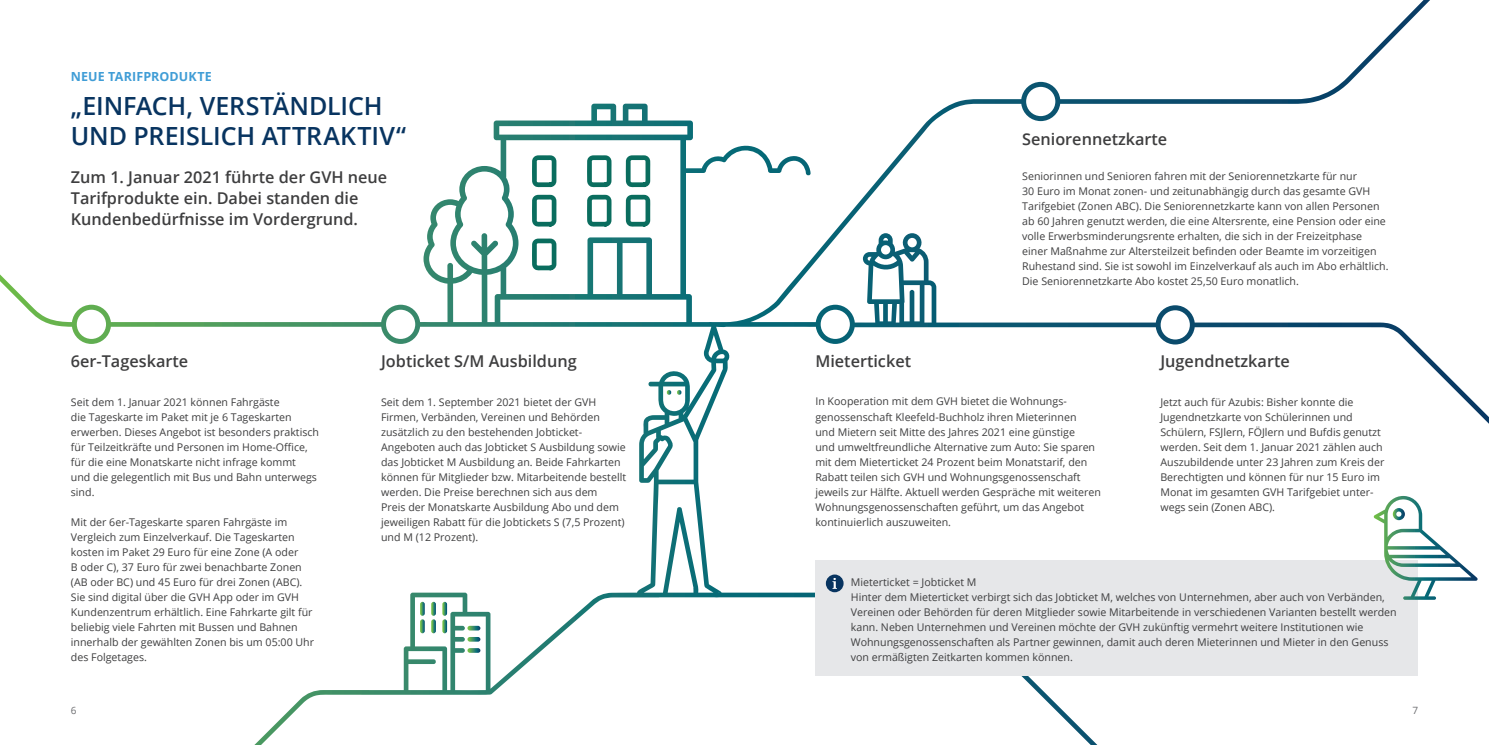
<style>
.page{position:relative;width:1489px;height:745px;background:#fff}
.page>*{position:absolute;margin:0;border:0;box-sizing:border-box;transform-origin:0 0}
.t1{font:600 25px/30px "Open Sans";letter-spacing:-.005em;color:#083460}
.t2{font:600 16.25px/21.1px "Open Sans";color:#3e3e3f}
.t3{font:700 12.5px "Open Sans";letter-spacing:.005em;color:#409dd6}
.t4{font:10.62px/15px "Open Sans";color:#3e3e3f}
.t5{font:10px "Open Sans";color:#6c6d70}
</style>
<div class="page">
<svg style="left:666px;top:390px;width:16px;height:4px"></svg>
<svg style="left:420px;top:601px;width:5px;height:32px"></svg>
<svg style="left:431px;top:601px;width:5px;height:32px"></svg>
<svg style="left:442px;top:601px;width:5px;height:32px"></svg>
<svg style="left:467px;top:625px;width:13px;height:5px"></svg>
<svg style="left:467px;top:637px;width:13px;height:4px"></svg>
<svg style="left:467px;top:648px;width:13px;height:4px"></svg>
<svg style="left:0;top:0;width:1423px;height:349px"></svg>
<div style="left:815px;top:559px;width:602px;height:116px;background:#e6e7e9"></div>
<div style="left:825px;top:574px;width:18px;height:18px;background:#083460;border-radius:50%"></div>
<svg style="left:832px;top:578px;width:4px;height:10px"></svg>
<svg style="left:1373px;top:496px;width:104px;height:103px"></svg>
<p class="t3" style="left:71px;top:67px;width:142px">NEUE TARIFPRODUKTE</p>
<h1 class="t1" style="left:71px;top:90px;width:336px">„EINFACH, VERSTÄNDLICH<br>UND PREISLICH ATTRAKTIV“</h1>
<h2 class="t2" style="left:71px;top:166px;width:318px">Zum 1. Januar 2021 führte der GVH neue<br>Tarifprodukte ein. Dabei standen die<br>Kundenbedürfnisse im Vordergrund.</h2>
<h2 class="t2" style="left:1022px;top:128px;width:147px">Seniorennetzkarte</h2>
<p class="t4" style="left:1022px;top:168px;width:368px">Seniorinnen und Senioren fahren mit der Seniorennetzkarte für nur<br>30 Euro im Monat zonen- und zeitunabhängig durch das gesamte GVH Tarifgebiet (Zonen ABC). Die Seniorennetzkarte kann von allen Personen ab 60 Jahren genutzt werden, die eine Altersrente, eine Pension oder eine volle Erwerbsminderungsrente erhalten, die sich in der Freizeitphase einer Maßnahme zur Altersteilzeit befinden oder Beamte im vorzeitigen Ruhestand sind. Sie ist sowohl im Einzelverkauf als auch im Abo erhältlich.<br>Die Seniorennetzkarte Abo kostet 25,50 Euro monatlich.</p>
<h2 class="t2" style="left:71px;top:349px;width:119px">6er-Tageskarte</h2>
<h2 class="t2" style="left:381px;top:349px;width:197px">Jobticket S/M Ausbildung</h2>
<h2 class="t2" style="left:815px;top:349px;width:97px">Mieterticket</h2>
<h2 class="t2" style="left:1160px;top:349px;width:131px">Jugendnetzkarte</h2>
<p class="t4" style="left:71px;top:393px;width:249px">Seit dem 1. Januar 2021 können Fahrgäste<br>die Tageskarte im Paket mit je 6 Tageskarten erwerben. Dieses Angebot ist besonders praktisch für Teilzeitkräfte und Personen im Home-Office, für die eine Monatskarte nicht infrage kommt<br>und die gelegentlich mit Bus und Bahn unterwegs sind.</p>
<p class="t4" style="left:71px;top:513px;width:245px">Mit der 6er-Tageskarte sparen Fahrgäste im Vergleich zum Einzelverkauf. Die Tageskarten kosten im Paket 29 Euro für eine Zone (A oder<br>B oder C), 37 Euro für zwei benachbarte Zonen (AB oder BC) und 45 Euro für drei Zonen (ABC).<br>Sie sind digital über die GVH App oder im GVH Kundenzentrum erhältlich. Eine Fahrkarte gilt für beliebig viele Fahrten mit Bussen und Bahnen innerhalb der gewählten Zonen bis um 05:00 Uhr des Folgetages.</p>
<p class="t4" style="left:815px;top:393px;width:287px">In Kooperation mit dem GVH bietet die Wohnungs&shy;genossenschaft Kleefeld-Buchholz ihren Mieterinnen<br>und Mietern seit Mitte des Jahres 2021 eine günstige<br>und umweltfreundliche Alternative zum Auto: Sie sparen mit dem Mieterticket 24 Prozent beim Monatstarif, den Rabatt teilen sich GVH und Wohnungsgenossenschaft jeweils zur Hälfte. Aktuell werden Gespräche mit weiteren Wohnungsgenossenschaften geführt, um das Angebot kontinuierlich auszuweiten.</p>
<p class="t4" style="left:381px;top:393px;width:246px">Seit dem 1. September 2021 bietet der GVH Firmen, Verbänden, Vereinen und Behörden zusätzlich zu den bestehenden Jobticket-Angeboten auch das Jobticket S Ausbildung sowie das Jobticket M Ausbildung an. Beide Fahrkarten können für Mitglieder bzw. Mitarbeitende bestellt werden. Die Preise berechnen sich aus dem<br>Preis der Monatskarte Ausbildung Abo und dem jeweiligen Rabatt für die Jobtickets S (7,5 Prozent) und M (12 Prozent).</p>
<p class="t4" style="left:1160px;top:393px;width:225px">Jetzt auch für Azubis: Bisher konnte die Jugendnetzkarte von Schülerinnen und Schülern, FSJlern, FÖJlern und Bufdis genutzt werden. Seit dem 1. Januar 2021 zählen auch Auszubildende unter 23 Jahren zum Kreis der Berechtigten und können für nur 15 Euro im Monat im gesamten GVH Tarifgebiet unter&shy;wegs sein (Zonen ABC).</p>
<p class="t4" style="left:850px;top:573px;width:547px">Mieterticket = Jobticket M<br>Hinter dem Mieterticket verbirgt sich das Jobticket M, welches von Unternehmen, aber auch von Verbänden, Vereinen oder Behörden für deren Mitglieder sowie Mitarbeitende in verschiedenen Varianten bestellt werden kann. Neben Unternehmen und Vereinen möchte der GVH zukünftig vermehrt weitere Institutionen wie Wohnungsgenossenschaften als Partner gewinnen, damit auch deren Mieterinnen und Mieter in den Genuss von ermäßigten Zeitkarten kommen können.</p>
<p class="t5" style="left:71px;top:702px;width:7px">6</p>
<p class="t5" style="left:1412px;top:702px;width:7px">7</p>
</div>
